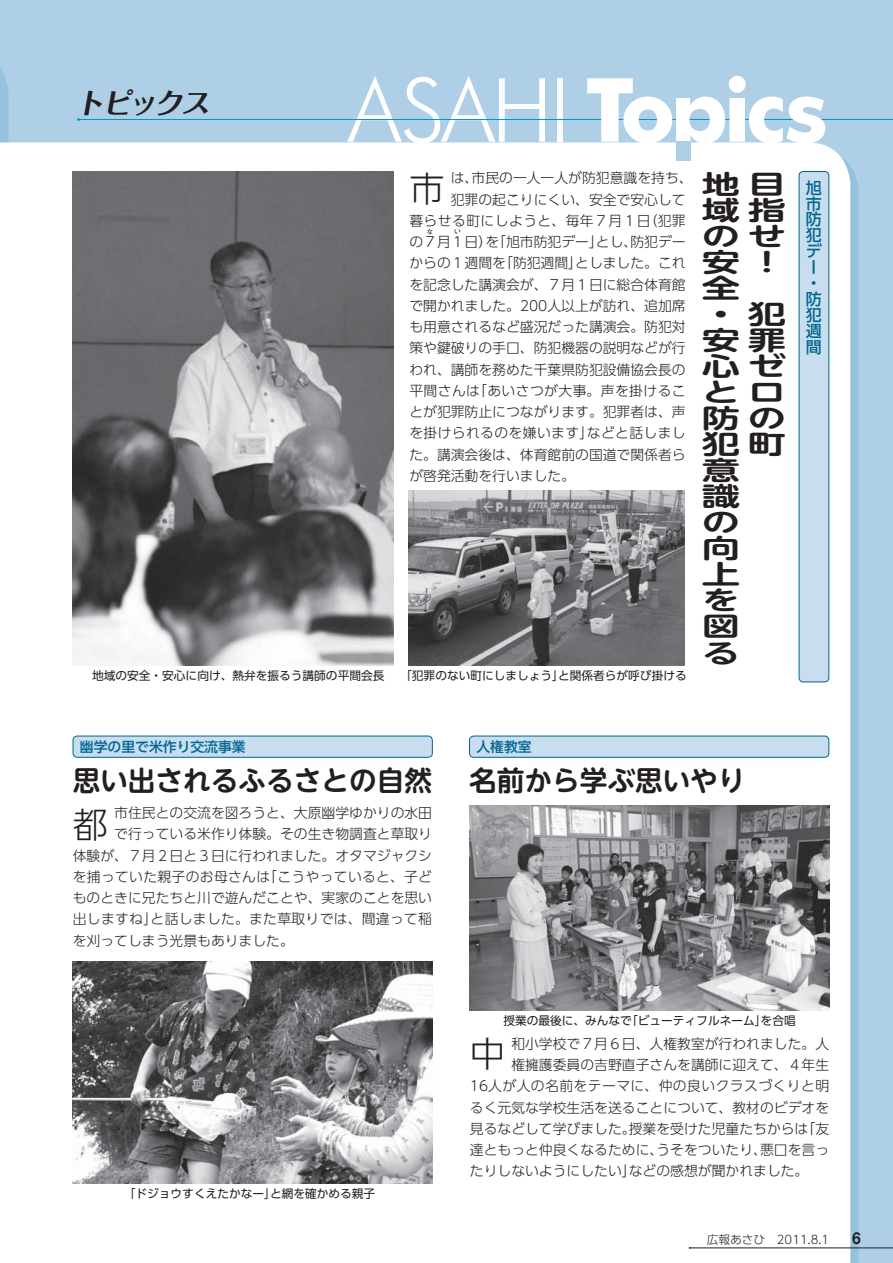
<style>
.page{position:relative;width:893px;height:1263px;background:#aecfe6}
.page>*{position:absolute;margin:0;border:0;box-sizing:border-box;transform-origin:0 0}
.t1{font:700 88.65px "Futura BT";letter-spacing:-.06em;color:#fff}
.t2{font:35.1px "UD Shin Go Pro Light 90 pv RKSJ H";color:#231f20}
.t3{font:italic 28.65px "Folk Pro Bold 90 pv RKSJ H";color:#231f20}
.t4{font:27.6px "UD Shin M Go Pro De Bold 90 pv RKSJ H";color:#231f20}
.t5{font:25.95px/26px "UD Shin M Go Pro De Bold 90 pv RKSJ H";color:#231f20;scale:1.47 1}
.t6{font:15.9px/15.9px "UD Shin Go Pro Medium 90 pv RKSJ H";color:#006791}
.t7{font:15.9px "Midashi Go Pro MB31 90 pv RKSJ H";color:#231f20}
.t8{font:13.8px/21.3px "UD Shin Go Pro Light 90 pv RKSJ H";color:#231f20;text-align:justify}
.t9{font:13.8px "UD Shin Go Pro Light 90 pv RKSJ H";letter-spacing:.02em;color:#231f20}
.t10{font:13.8px "UD Shin Go Pro Light 90 pv RKSJ H";letter-spacing:.03em;color:#231f20}
.t11{font:13.8px "UD Shin Go Pro Medium 90 pv RKSJ H";color:#006791}
.t12{font:11.7px "UD Shin Go Pro Regular 90 pv RKSJ H";color:#231f20}
.t13{font:11.7px "UD Shin Go Pro Light 90 pv RKSJ H";color:#231f20}
.t14{font:6.9px "UD Shin Go Pro Light 90 pv RKSJ H";color:#231f20}
.t15{font:6.45px "UD Shin Go Pro Light 90 pv RKSJ H";color:#231f20}
.s1{font-weight:300}
</style>
<div class="page">
<svg style="left:0;top:68px;width:9px;height:74px"></svg>
<div style="left:0;top:142px;width:850px;height:1121px;background:#fff"></div>
<hr style="left:79px;top:119px;width:814px;height:1px;background:#0098c9">
<div style="left:73px;top:736px;width:359px;height:21px;background:#c8dded;border-radius:4px"></div>
<div style="left:73px;top:736px;width:360px;height:22px;border:1px solid #006791;border-radius:4px"></div>
<div style="left:469px;top:736px;width:360px;height:21px;background:#c8dded;border-radius:4px"></div>
<div style="left:469px;top:736px;width:360px;height:22px;border:1px solid #006791;border-radius:4px"></div>
<div style="left:799px;top:172px;width:30px;height:510px;background:#c8dded;border-radius:4px"></div>
<div style="left:799px;top:171px;width:30px;height:511px;border:1px solid #006791;border-radius:4px"></div>
<img style="left:73px;top:171px;width:320px;height:494px">
<img style="left:408px;top:490px;width:277px;height:175px">
<img style="left:470px;top:806px;width:359px;height:205px">
<img style="left:73px;top:961px;width:359px;height:222px">
<div style="left:676px;top:141px;width:15px;height:19px;background:#aecfe6"></div>
<hr style="left:690px;top:1247px;width:203px;height:1px;background:#231f20">
<p class="t3" style="left:75px;top:93px;width:141px">トピックス</p>
<p class="t1" style="left:348px;top:56px;width:481px"><span class="s1">ASAHI</span> Topics</p>
<p class="t8" style="left:451px;top:169px;width:243px">は、市民の一人一人が防犯意識を持ち、</p>
<p class="t8" style="left:451px;top:191px;width:236px">犯罪の起こりにくい、安全で安心して</p>
<p class="t10" style="left:409px;top:215px;width:278px">暮らせる町にしようと、毎年７月１日（犯罪</p>
<p class="t8" style="left:409px;top:233px;width:278px">の７月１日）を「旭市防犯デー」とし、防犯デー</p>
<p class="t2" style="left:409px;top:176px;width:37px">市</p>
<p class="t15" style="left:427px;top:229px;width:8px">な</p>
<p class="t14" style="left:454px;top:229px;width:8px">い</p>
<p class="t8" style="left:409px;top:254px;width:278px">からの１週間を「防犯週間」としました。これを記念した講演会が、７月１日に総合体育館で開かれました。200人以上が訪れ、追加席も用意されるなど盛況だった講演会。防犯対策や鍵破りの手口、防犯機器の説明などが行われ、講師を務めた千葉県防犯設備協会長の平間さんは「あいさつが大事。声を掛けることが犯罪防止につながります。犯罪者は、声を掛けられるのを嫌います」などと話しました。講演会後は、体育館前の国道で関係者らが啓発活動を行いました。</p>
<p class="t5" style="left:702px;top:175px;width:58px">地目域指のせ安！</p>
<p class="t5" style="left:702px;top:305px;width:58px;text-align:right">犯<br>安罪心ゼロ<br>防の犯町</p>
<p class="t5" style="left:702px;top:279px;width:27px">全・</p>
<p class="t5" style="left:702px;top:383px;width:25px">と</p>
<p class="t5" style="left:702px;top:461px;width:27px;text-align:justify">意識の向上を図る</p>
<p class="t6" style="left:806px;top:182px;width:18px">旭市防犯デー・防犯週間</p>
<p class="t12" style="left:92px;top:671px;width:294px">地域の安全・安心に向け、熱弁を振るう講師の平間会長</p>
<p class="t12" style="left:400px;top:671px;width:288px">「犯罪のない町にしましょう」と関係者らが呼び掛ける</p>
<p class="t11" style="left:80px;top:741px;width:167px">幽学の里で米作り交流事業</p>
<p class="t4" style="left:73px;top:770px;width:361px">思い出されるふるさとの自然</p>
<p class="t8" style="left:114px;top:804px;width:319px">市住民との交流を図ろうと、大原幽学ゆかりの水田</p>
<p class="t8" style="left:114px;top:825px;width:319px">で行っている米作り体験。その生き物調査と草取り</p>
<p class="t8" style="left:73px;top:846px;width:361px">体験が、７月２日と３日に行われました。オタマジャクシ</p>
<p class="t9" style="left:73px;top:871px;width:361px">を捕っていた親子のお母さんは「こうやっていると、子ど</p>
<p class="t8" style="left:73px;top:889px;width:361px">ものときに兄たちと川で遊んだことや、実家のことを思い</p>
<p class="t9" style="left:73px;top:914px;width:361px">出しますね」と話しました。また草取りでは、間違って稲</p>
<p class="t8" style="left:73px;top:931px;width:223px">を刈ってしまう光景もありました。</p>
<p class="t2" style="left:73px;top:811px;width:37px">都</p>
<p class="t12" style="left:124px;top:1189px;width:253px">「ドジョウすくえたかなー」と網を確かめる親子</p>
<p class="t11" style="left:476px;top:741px;width:57px">人権教室</p>
<p class="t4" style="left:469px;top:770px;width:278px">名前から学ぶ思いやり</p>
<p class="t12" style="left:503px;top:1016px;width:294px">授業の最後に、みんなで「ビューティフルネーム」を合唱</p>
<p class="t8" style="left:511px;top:1035px;width:319px">和小学校で７月６日、人権教室が行われました。人</p>
<p class="t8" style="left:511px;top:1056px;width:319px">権擁護委員の吉野直子さんを講師に迎えて、４年生</p>
<p class="t10" style="left:470px;top:1081px;width:361px">16人が人の名前をテーマに、仲の良いクラスづくりと明</p>
<p class="t8" style="left:470px;top:1098px;width:361px">るく元気な学校生活を送ることについて、教材のビデオを</p>
<p class="t8" style="left:470px;top:1120px;width:361px">見るなどして学びました。授業を受けた児童たちからは「友</p>
<p class="t8" style="left:470px;top:1141px;width:361px">達ともっと仲良くなるために、うそをついたり、悪口を言っ</p>
<p class="t8" style="left:470px;top:1162px;width:340px">たりしないようにしたい」などの感想が聞かれました。</p>
<p class="t2" style="left:470px;top:1041px;width:37px">中</p>
<p class="t13" style="left:707px;top:1235px;width:124px">広報あさひ　2011.8.1</p>
<p class="t7" style="left:852px;top:1232px;width:10px">6</p>
</div>
